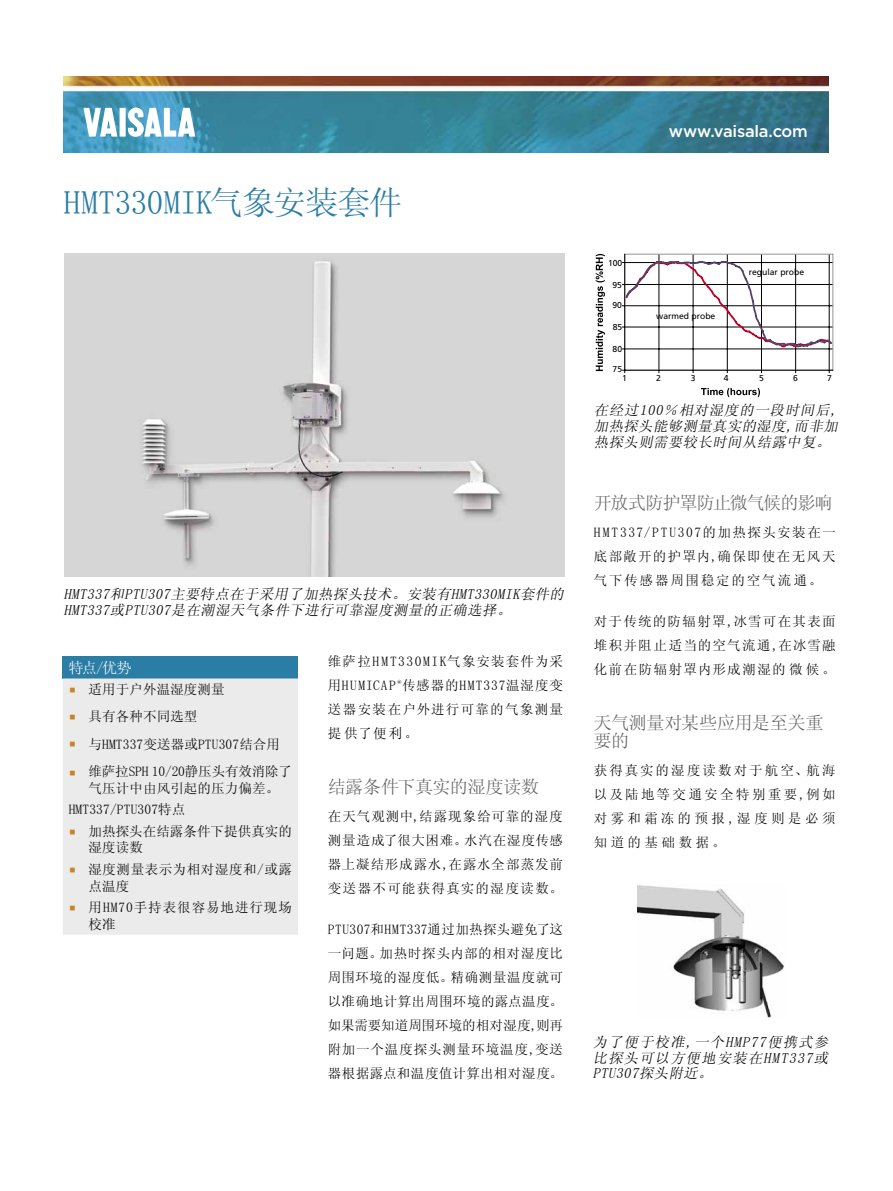
<style>
.page{position:relative;width:893px;height:1191px;background:#fff}
.page>*{position:absolute;margin:0;border:0;box-sizing:border-box;transform-origin:0 0}
.t1{font:33px "Sim Sun";letter-spacing:-.015em;color:#2a7da5}
.t2{font:18px/18px "Sim Sun";letter-spacing:-.03em;color:#636363}
.t3{font:18px "Sim Sun";letter-spacing:-.055em;color:#636363}
.t4{font:500 16.5px "Gotham";letter-spacing:-.015em;color:#fff}
.t5{font:15px "Sim Sun";color:#fff}
.t6{font:italic 14.25px/15.8px "Sim Sun";color:#000;text-align:justify}
.t7{font:13.5px/24px "Sim Sun";letter-spacing:.07em;color:#000;text-align:justify}
.t8{font:13.5px "Sim Sun";letter-spacing:.01em;color:#000}
.t9{font:13.5px/16.5px "Sim Sun";letter-spacing:-.01em;color:#000;text-align:center}
.t10{font:13.5px/16.5px "Sim Sun";letter-spacing:.005em;color:#000}
.t11{font:13.5px/16.5px "Sim Sun";letter-spacing:.04em;color:#000}
.t12{font:8.55px/9px "Frutiger LT Std";color:#000}
.s1{font-family:"Arial";font-size:21px;color:#cc8323}
</style>
<div class="page">
<img style="left:64px;top:77px;width:765px;height:75px">
<svg style="left:83px;top:108px;width:34px;height:29px"></svg>
<div style="left:120px;top:108px;width:6px;height:29px;background:#fff"></div>
<svg style="left:128px;top:107px;width:67px;height:30px"></svg>
<img style="left:65px;top:253px;width:499px;height:323px">
<hr style="left:829px;top:254px;width:1px;height:116px;background:#000">
<hr style="left:795px;top:254px;width:1px;height:116px;background:#000">
<hr style="left:761px;top:254px;width:1px;height:116px;background:#000">
<hr style="left:727px;top:254px;width:1px;height:116px;background:#000">
<hr style="left:693px;top:254px;width:1px;height:116px;background:#000">
<hr style="left:659px;top:254px;width:1px;height:116px;background:#000">
<hr style="left:833px;top:254px;width:1px;height:116px;background:#939393">
<hr style="left:625px;top:254px;width:208px;height:1px;background:#939393">
<hr style="left:625px;top:370px;width:208px;height:1px;background:#000">
<hr style="left:624px;top:254px;width:1px;height:116px;background:#000">
<svg style="left:622px;top:259px;width:212px;height:91px"></svg>
<svg style="left:701px;top:388px;width:59px;height:9px"></svg>
<svg style="left:595px;top:253px;width:8px;height:119px"></svg>
<svg style="left:596px;top:254px;width:9px;height:117px"></svg>
<div style="left:63px;top:656px;width:235px;height:22px;background:#2a7da5"></div>
<div style="left:63px;top:678px;width:235px;height:256px;background:#ebebeb"></div>
<img style="left:637px;top:885px;width:147px;height:132px">
<h1 class="t1" style="left:64px;top:186px;width:340px">HMT330MIK气象安装套件</h1>
<p class="t6" style="left:64px;top:586px;width:504px">HMT337和PTU307主要特点在于采用了加热探头技术。安装有HMT330MIK套件的<br>HMT337或PTU307是在潮湿天气条件下进行可靠湿度测量的正确选择。</p>
<p class="t5" style="left:69px;top:659px;width:64px">特点/优势</p>
<p class="t8" style="left:69px;top:682px;width:158px"><span class="s1">▪</span> 适用于户外温湿度测量</p>
<p class="t8" style="left:69px;top:710px;width:130px"><span class="s1">▪</span> 具有各种不同选型</p>
<p class="t8" style="left:69px;top:737px;width:213px"><span class="s1">▪</span> 与HMT337变送器或PTU307结合用</p>
<p class="t9" style="left:69px;top:763px;width:225px"><span class="s1">▪</span> 维萨拉SPH 10/20静压头有效消除了气压计中由风引起的压力偏差。</p>
<p class="t8" style="left:69px;top:802px;width:118px">HMT337/PTU307特点</p>
<p class="t10" style="left:89px;top:823px;width:205px;text-indent:-20px"><span class="s1">▪</span> 加热探头在结露条件下提供真实的湿度读数</p>
<p class="t11" style="left:89px;top:861px;width:205px;text-indent:-20px"><span class="s1">▪</span> 湿度测量表示为相对湿度和/或露点温度</p>
<p class="t7" style="left:89px;top:899px;width:205px;line-height:16.5px;text-indent:-20px"><span class="s1">▪</span> 用HM70手持表很容易地进行现场校准</p>
<p class="t7" style="left:328px;top:649px;width:237px">维萨拉HMT330MIK气象安装套件为采用HUMICAP<sup>®</sup>传感器的HMT337温湿度变送器安装在户外进行可靠的气象测量提供了便利。</p>
<h2 class="t2" style="left:328px;top:777px;width:213px">结露条件下真实的湿度读数</h2>
<p class="t7" style="left:328px;top:804px;width:237px">在天气观测中,结露现象给可靠的湿度测量造成了很大困难。水汽在湿度传感器上凝结形成露水,在露水全部蒸发前变送器不可能获得真实的湿度读数。</p>
<p class="t7" style="left:328px;top:917px;width:237px">PTU307和HMT337通过加热探头避免了这一问题。加热时探头内部的相对湿度比周围环境的湿度低。精确测量温度就可以准确地计算出周围环境的露点温度。如果需要知道周围环境的相对湿度,则再附加一个温度探头测量环境温度,变送器根据露点和温度值计算出相对湿度。</p>
<p class="t4" style="left:669px;top:120px;width:141px">www.vaisala.com</p>
<p class="t12" style="left:608px;top:258px;width:16px">100</p>
<p class="t12" style="left:612px;top:280px;width:11px">95</p>
<p class="t12" style="left:612px;top:301px;width:11px">90</p>
<p class="t12" style="left:613px;top:323px;width:11px">85</p>
<p class="t12" style="left:613px;top:344px;width:11px">80</p>
<p class="t12" style="left:622px;top:365px;width:6px;text-indent:-9px">75<br>1</p>
<p class="t12" style="left:656px;top:374px;width:6px">2</p>
<p class="t12" style="left:691px;top:373px;width:6px">3</p>
<p class="t12" style="left:724px;top:373px;width:6px">4</p>
<p class="t12" style="left:759px;top:373px;width:6px">5</p>
<p class="t12" style="left:793px;top:373px;width:6px">6</p>
<p class="t12" style="left:827px;top:373px;width:6px">7</p>
<p class="t12" style="left:749px;top:268px;width:57px">regular probe</p>
<p class="t12" style="left:656px;top:312px;width:61px">warmed probe</p>
<p class="t6" style="left:594px;top:402px;width:248px">在经过100％相对湿度的一段时间后,加热探头能够测量真实的湿度,而非加热探头则需要较长时间从结露中复。</p>
<h2 class="t3" style="left:594px;top:494px;width:240px">开放式防护罩防止微气候的影响</h2>
<p class="t7" style="left:594px;top:520px;width:243px">HMT337/PTU307的加热探头安装在一底部敞开的护罩内,确保即使在无风天气下传感器周围稳定的空气流通。</p>
<p class="t7" style="left:594px;top:609px;width:243px">对于传统的防辐射罩,冰雪可在其表面堆积并阻止适当的空气流通,在冰雪融化前在防辐射罩内形成潮湿的微候。</p>
<h2 class="t2" style="left:594px;top:713px;width:231px">天气测量对某些应用是至关重要的</h2>
<p class="t7" style="left:594px;top:758px;width:243px">获得真实的湿度读数对于航空、航海以及陆地等交通安全特别重要,例如对雾和霜冻的预报,湿度则是必须知道的基础数据。</p>
<p class="t6" style="left:593px;top:1033px;width:240px">为了便于校准,一个HMP77便携式参比探头可以方便地安装在HMT337或PTU307探头附近。</p>
</div>
